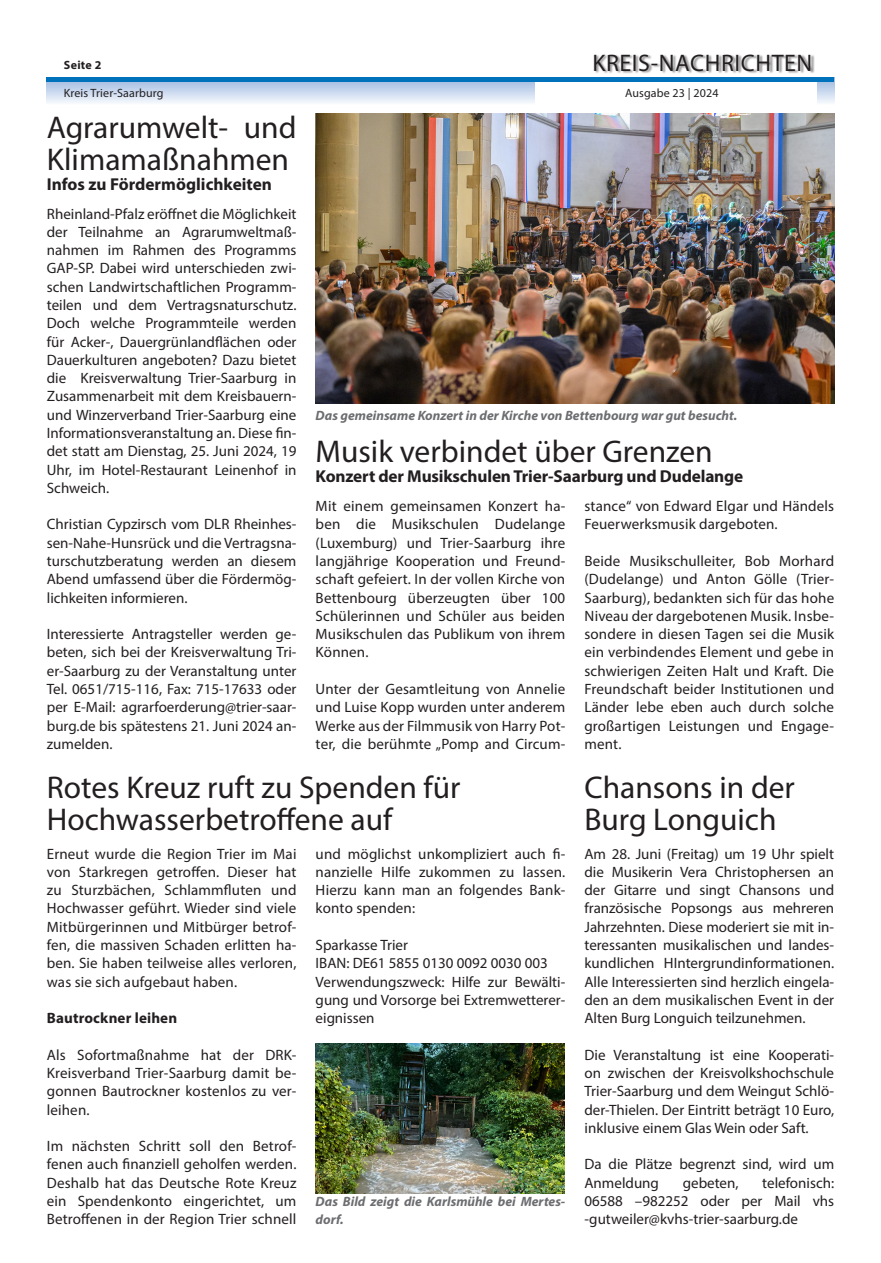
<style>
.page{position:relative;width:881px;height:1263px;background:#fff}
.page>*{position:absolute;margin:0;border:0;box-sizing:border-box;transform-origin:0 0}
.Headline{font:31.5px/31.5px "Myriad Pro";color:#231f20}
.t1{font:24px "Myriad Pro";letter-spacing:.025em;color:#231f20}
.Subline{font:700 17.25px "Myriad Pro";letter-spacing:-.01em;color:#231f20}
.Fließtext{font:15px/18.3px "Myriad Pro";color:#231f20;text-align:justify}
.Fließtext-2{font:700 15px "Myriad Pro";letter-spacing:.01em;color:#231f20}
.Bilduntertitel{font:italic 700 13.5px/18.3px "Myriad Pro";color:#6c6d70}
.t2{font:12px "Myriad Pro";letter-spacing:.01em;color:#231f20}
.t3{font:700 12px "Myriad Pro";letter-spacing:.025em;color:#231f20}
</style>
<div class="page">
<svg style="left:47px;top:82px;width:786px;height:21px;background:#cedbef"></svg>
<div style="left:535px;top:0;width:281px;height:113px;background:#fff"></div>
<div style="left:594px;top:54px;width:220px;height:20px;background:#231f20;opacity:.5"></div>
<hr style="left:47px;top:78px;width:786px;height:4px;background:#0072bc">
<img style="left:315px;top:113px;width:518px;height:291px">
<img style="left:315px;top:1043px;width:249px;height:150px">
<p class="t3" style="left:64px;top:57px;width:39px">Seite 2</p>
<h2 class="t1" style="left:592px;top:48px;width:221px">KREIS-NACHRICHTEN</h2>
<p class="t2" style="left:64px;top:86px;width:101px">Kreis Trier-Saarburg</p>
<p class="t2" style="left:625px;top:86px;width:95px">Ausgabe 23 | 2024</p>
<p class="Headline" style="left:47px;top:112px;width:251px">Agrarumwelt- und<br>Klimamaßnahmen</p>
<p class="Subline" style="left:47px;top:173px;width:226px">Infos zu Fördermöglichkeiten</p>
<p class="Fließtext" style="left:47px;top:204px;width:251px">Rheinland-Pfalz eröffnet die Möglichkeit der Teilnahme an Agrarumweltmaß&shy;nahmen im Rahmen des Programms GAP-SP. Dabei wird unterschieden zwi&shy;schen Landwirtschaftlichen Programm&shy;teilen und dem Vertragsnaturschutz.<br>Doch welche Programmteile werden für Acker-, Dauergrünlandflächen oder Dauerkulturen angeboten? Dazu bietet die Kreisverwaltung Trier-Saarburg in Zusammenarbeit mit dem Kreisbauern&shy;und Winzerverband Trier-Saarburg eine Informationsveranstaltung an. Diese fin&shy;det statt am Dienstag, 25. Juni 2024, 19<br>Uhr, im Hotel-Restaurant Leinenhof in Schweich.</p>
<p class="Fließtext" style="left:47px;top:515px;width:251px">Christian Cypzirsch vom DLR Rheinhes&shy;sen-Nahe-Hunsrück und die Vertragsna&shy;turschutzberatung werden an diesem Abend umfassend über die Fördermög&shy;lichkeiten informieren.</p>
<p class="Fließtext" style="left:47px;top:625px;width:251px">Interessierte Antragsteller werden ge&shy;beten, sich bei der Kreisverwaltung Tri&shy;er-Saarburg zu der Veranstaltung unter Tel. 0651/715-116, Fax: 715-17633 oder per E-Mail: agrarfoerderung@trier-saar&shy;burg.de bis spätestens 21. Juni 2024 an&shy;zumelden.</p>
<p class="Headline" style="left:47px;top:771px;width:415px">Rotes Kreuz ruft zu Spenden für</p>
<p class="Headline" style="left:47px;top:803px;width:347px">Hochwasserbetroffene auf</p>
<p class="Fließtext" style="left:47px;top:844px;width:251px">Erneut wurde die Region Trier im Mai von Starkregen getroffen. Dieser hat zu Sturzbächen, Schlammfluten und Hochwasser geführt. Wieder sind viele Mitbürgerinnen und Mitbürger betrof&shy;fen, die massiven Schaden erlitten ha&shy;ben. Sie haben teilweise alles verloren, was sie sich aufgebaut haben.</p>
<p class="Fließtext-2" style="left:47px;top:1008px;width:132px">Bautrockner leihen</p>
<p class="Fließtext" style="left:47px;top:1045px;width:251px">Als Sofortmaßnahme hat der DRK-Kreisverband Trier-Saarburg damit be&shy;gonnen Bautrockner kostenlos zu ver&shy;leihen.</p>
<p class="Fließtext" style="left:47px;top:1137px;width:251px">Im nächsten Schritt soll den Betrof&shy;fenen auch finanziell geholfen werden.<br>Deshalb hat das Deutsche Rote Kreuz ein Spendenkonto eingerichtet, um Betroffenen in der Region Trier schnell</p>
<p class="Bilduntertitel" style="left:315px;top:406px;width:423px">Das gemeinsame Konzert in der Kirche von Bettenbourg war gut besucht.</p>
<p class="Headline" style="left:315px;top:435px;width:398px">Musik verbindet über Grenzen</p>
<p class="Subline" style="left:315px;top:465px;width:429px">Konzert der Musikschulen Trier-Saarburg und Dudelange</p>
<p class="Fließtext" style="left:584px;top:497px;width:251px">stance“ von Edward Elgar und Händels<br>Feuerwerksmusik dargeboten.</p>
<p class="Fließtext" style="left:584px;top:552px;width:251px">Beide Musikschulleiter, Bob Morhard (Dudelange) und Anton Gölle (Trier-Saarburg), bedankten sich für das hohe Niveau der dargebotenen Musik. Insbe&shy;sondere in diesen Tagen sei die Musik ein verbindendes Element und gebe in schwierigen Zeiten Halt und Kraft. Die Freundschaft beider Institutionen und Länder lebe eben auch durch solche großartigen Leistungen und Engage&shy;ment.</p>
<p class="Fließtext" style="left:315px;top:497px;width:251px">Mit einem gemeinsamen Konzert ha&shy;ben die Musikschulen Dudelange (Luxemburg) und Trier-Saarburg ihre langjährige Kooperation und Freund&shy;schaft gefeiert. In der vollen Kirche von Bettenbourg überzeugten über 100<br>Schülerinnen und Schüler aus beiden Musikschulen das Publikum von ihrem Können.</p>
<p class="Fließtext" style="left:315px;top:680px;width:251px">Unter der Gesamtleitung von Annelie und Luise Kopp wurden unter anderem Werke aus der Filmmusik von Harry Pot&shy;ter, die berühmte „Pomp and Circum-</p>
<p class="Headline" style="left:584px;top:771px;width:212px">Chansons in der<br>Burg Longuich</p>
<p class="Fließtext" style="left:584px;top:844px;width:251px">Am 28. Juni (Freitag) um 19 Uhr spielt die Musikerin Vera Christophersen an der Gitarre und singt Chansons und französische Popsongs aus mehreren Jahrzehnten. Diese moderiert sie mit in&shy;teressanten musikalischen und landes&shy;kundlichen HIntergrundinformationen.<br>Alle Interessierten sind herzlich eingela&shy;den an dem musikalischen Event in der Alten Burg Longuich teilzunehmen.</p>
<p class="Fließtext" style="left:584px;top:1045px;width:251px">Die Veranstaltung ist eine Kooperati&shy;on zwischen der Kreisvolkshochschule Trier-Saarburg und dem Weingut Schlö&shy;der-Thielen. Der Eintritt beträgt 10 Euro, inklusive einem Glas Wein oder Saft.</p>
<p class="Fließtext" style="left:584px;top:1155px;width:251px">Da die Plätze begrenzt sind, wird um<br>Anmeldung</p>
<p class="Fließtext" style="left:315px;top:844px;width:251px">und möglichst unkompliziert auch fi&shy;nanzielle Hilfe zukommen zu lassen.<br>Hierzu kann man an folgendes Bank&shy;konto spenden:</p>
<p class="Fließtext" style="left:315px;top:935px;width:94px">Sparkasse Trier</p>
<p class="Fließtext" style="left:315px;top:954px;width:233px">IBAN: DE61 5855 0130 0092 0030 003</p>
<p class="Fließtext" style="left:315px;top:972px;width:251px">Verwendungszweck: Hilfe zur Bewälti&shy;gung und Vorsorge bei Extremwetterer&shy;eignissen</p>
<p class="Fließtext" style="left:584px;top:1173px;width:251px;text-indent:178px">telefonisch:<br>06588 –982252 oder per Mail vhs -gutweiler@kvhs-trier-saarburg.de</p>
<p class="Fließtext" style="left:682px;top:1173px;width:57px">gebeten,</p>
<p class="Bilduntertitel" style="left:315px;top:1192px;width:251px">Das Bild zeigt die Karlsmühle bei Mertes&shy;dorf.</p>
</div>
